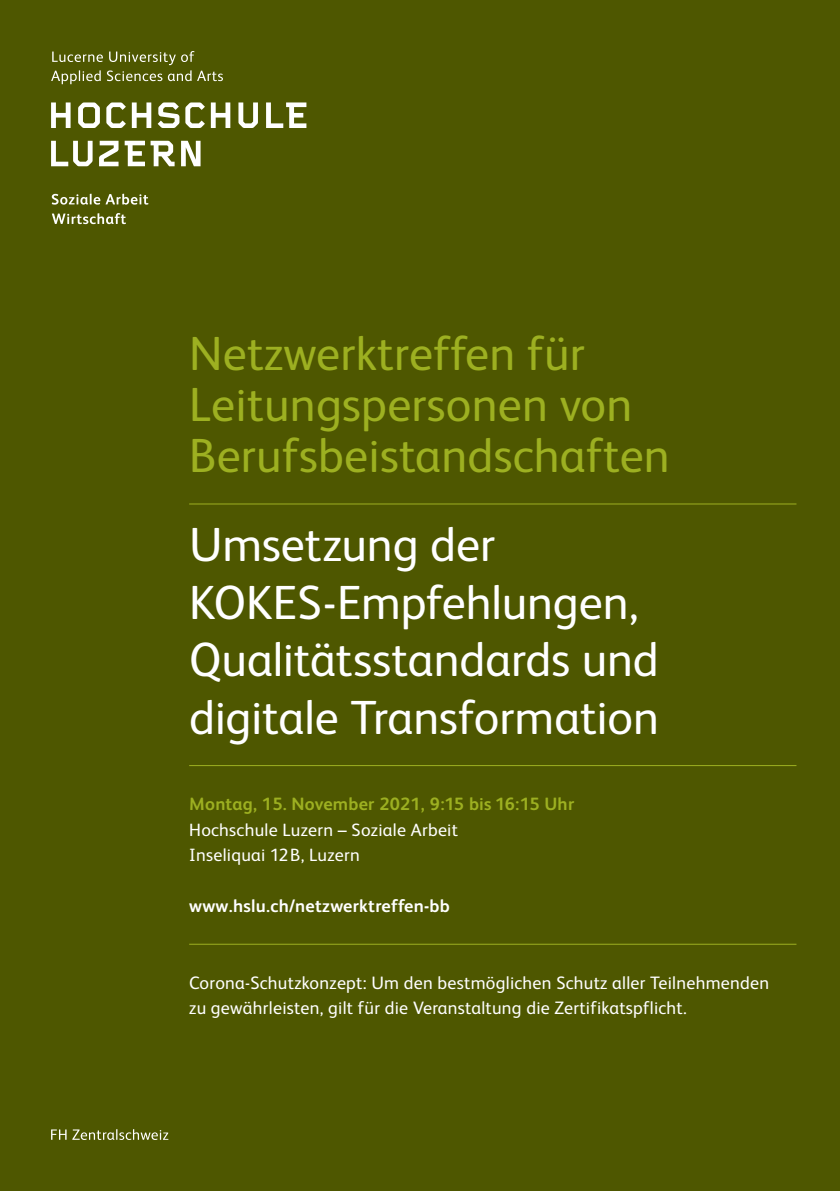
<style>
.page{position:relative;width:840px;height:1191px;background:#fff}
.page>*{position:absolute;margin:0;border:0;box-sizing:border-box;transform-origin:0 0}
.t1{font:48px/57.4px "FS Albert";letter-spacing:-.005em;color:#fff}
.t2{font:48px/51px "FS Albert";letter-spacing:.005em;color:#9db021}
.t3{font:18px/25.6px "FS Albert";letter-spacing:.015em;color:#fff}
.t4{font:17.8px/25.6px "FS Albert";letter-spacing:.015em;color:#fff}
.t5{font:700 17.8px "FS Albert";letter-spacing:.015em;color:#9db021}
.t6{font:700 17.8px "FS Albert";letter-spacing:.015em;color:#fff}
</style>
<div class="page">
<div style="left:0;top:0;width:839px;height:1191px;background:#4e5700"></div>
<hr style="left:189px;top:503px;width:607px;height:1px;background:#9db021">
<hr style="left:189px;top:765px;width:607px;height:1px;background:#9db021">
<hr style="left:189px;top:943px;width:607px;height:1px;background:#9db021">
<svg style="left:51px;top:1129px;width:117px;height:11px"></svg>
<svg style="left:51px;top:51px;width:172px;height:33px"></svg>
<svg style="left:51px;top:141px;width:41px;height:25px"></svg>
<svg style="left:181px;top:141px;width:19px;height:25px"></svg>
<svg style="left:99px;top:141px;width:19px;height:25px"></svg>
<svg style="left:125px;top:141px;width:49px;height:25px"></svg>
<svg style="left:51px;top:102px;width:19px;height:26px"></svg>
<svg style="left:78px;top:102px;width:22px;height:26px"></svg>
<svg style="left:106px;top:102px;width:20px;height:26px"></svg>
<svg style="left:132px;top:102px;width:19px;height:26px"></svg>
<svg style="left:185px;top:102px;width:20px;height:26px"></svg>
<svg style="left:211px;top:102px;width:19px;height:26px"></svg>
<svg style="left:238px;top:102px;width:20px;height:26px"></svg>
<svg style="left:157px;top:102px;width:22px;height:26px"></svg>
<svg style="left:266px;top:102px;width:40px;height:26px"></svg>
<svg style="left:52px;top:194px;width:96px;height:11px"></svg>
<svg style="left:52px;top:213px;width:74px;height:11px"></svg>
<h1 class="t2" style="left:189px;top:326px;width:482px">Netzwerktreffen für<br>Leitungspersonen von<br>Berufsbeistandschaften</h1>
<h1 class="t1" style="left:189px;top:514px;width:471px">Umsetzung der<br>KOKES-Empfehlungen,<br>Qualitätsstandards und digitale Transformation</h1>
<p class="t5" style="left:189px;top:792px;width:386px">Montag, 15. November 2021, 9:15 bis 16:15 Uhr</p>
<p class="t4" style="left:189px;top:816px;width:270px">Hochschule Luzern – Soziale Arbeit<br>Inseliquai 12B, Luzern</p>
<p class="t6" style="left:189px;top:894px;width:262px">www.hslu.ch/netzwerktreffen-bb</p>
<p class="t3" style="left:189px;top:969px;width:581px">Corona-Schutzkonzept: Um den bestmöglichen Schutz aller Teilnehmenden zu gewährleisten, gilt für die Veranstaltung die Zertifikatspflicht.</p>
</div>
